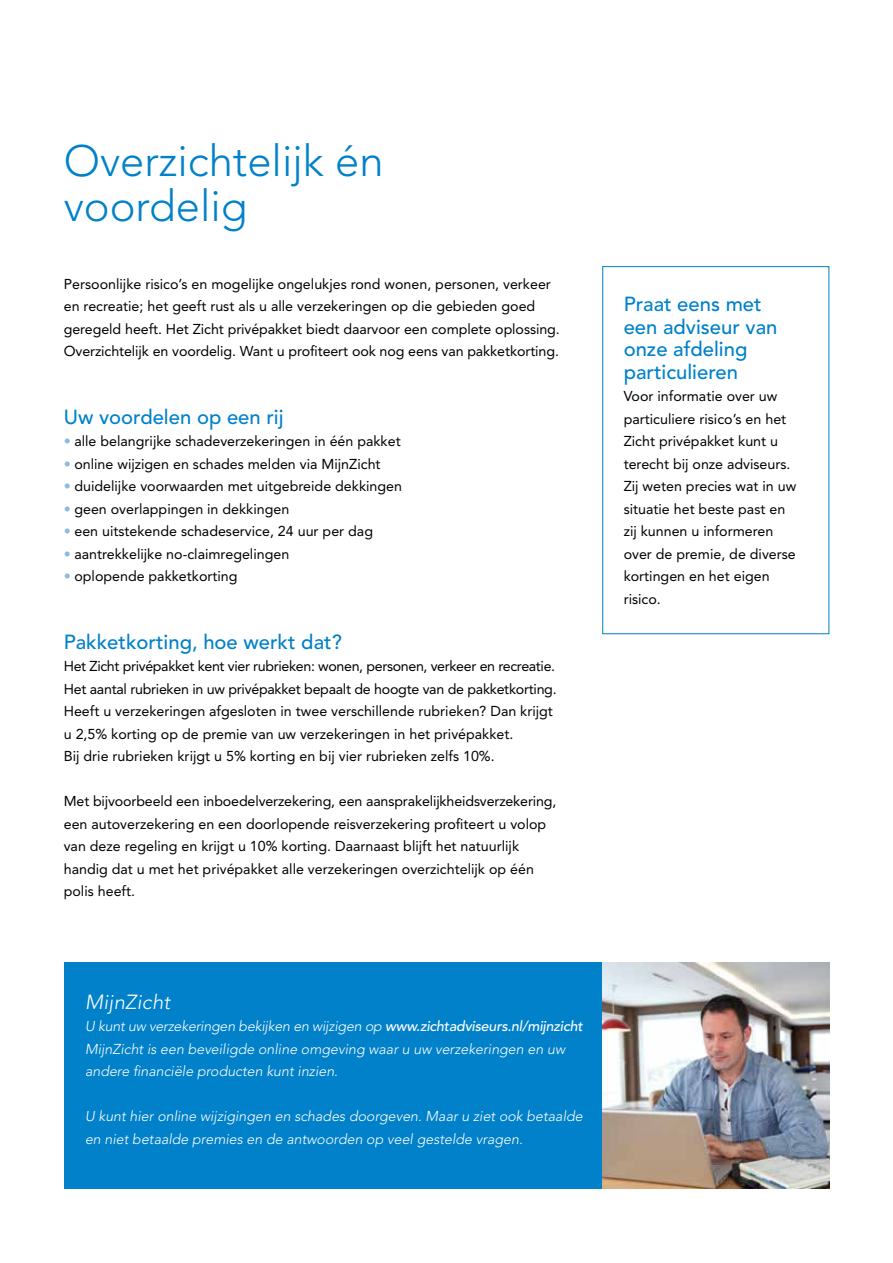
<style>
.page{position:relative;width:893px;height:1263px;background:#fff}
.page>*{position:absolute;margin:0;border:0;box-sizing:border-box;transform-origin:0 0}
.t1{font:300 43.5px/45px "Avenir LT Std";color:#0081c9}
.t2{font:500 20.25px/22.5px "Avenir LT Std";color:#0081c9}
.t3{font:italic 300 20.25px "Avenir LT Std";letter-spacing:.015em;color:#fff}
.t4{font:14.25px/22.5px "Avenir LT Std";color:#000}
.t5{font:italic 300 14.25px/22.5px "Avenir LT Std";color:#fff}
.s1{font-weight:500;color:#88bce7}
.s2{font-weight:500}
</style>
<div class="page">
<div style="left:602px;top:266px;width:227px;height:368px;border:1px solid #0081c9"></div>
<div style="left:64px;top:962px;width:547px;height:227px;background:#0081c9"></div>
<img style="left:602px;top:962px;width:227px;height:227px">
<h1 class="t1" style="left:64px;top:139px;width:321px">Overzichtelijk én voordelig</h1>
<p class="t4" style="left:64px;top:273px;width:498px">Persoonlijke risico’s en mogelijke ongelukjes rond wonen, personen, verkeer en recreatie; het geeft rust als u alle verzekeringen op die gebieden goed geregeld heeft. Het Zicht privépakket biedt daarvoor een complete oplossing.<br>Overzichtelijk en voordelig. Want u profiteert ook nog eens van pakketkorting.</p>
<h2 class="t2" style="left:64px;top:406px;width:221px">Uw voordelen op een rij</h2>
<p class="t4" style="left:64px;top:430px;width:338px"><span class="s1">•</span> alle belangrijke schadeverzekeringen in één pakket</p>
<p class="t4" style="left:64px;top:453px;width:318px"><span class="s1">•</span> online wijzigen en schades melden via MijnZicht</p>
<p class="t4" style="left:64px;top:475px;width:340px"><span class="s1">•</span> duidelijke voorwaarden met uitgebreide dekkingen</p>
<p class="t4" style="left:64px;top:498px;width:227px"><span class="s1">•</span> geen overlappingen in dekkingen</p>
<p class="t4" style="left:64px;top:520px;width:311px"><span class="s1">•</span> een uitstekende schadeservice, 24 uur per dag</p>
<p class="t4" style="left:64px;top:543px;width:227px"><span class="s1">•</span> aantrekkelijke no-claimregelingen</p>
<p class="t4" style="left:64px;top:565px;width:175px"><span class="s1">•</span> oplopende pakketkorting</p>
<h2 class="t2" style="left:64px;top:631px;width:279px">Pakketkorting, hoe werkt dat?</h2>
<p class="t4" style="left:64px;top:655px;width:494px">Het Zicht privépakket kent vier rubrieken: wonen, personen, verkeer en recreatie.<br>Het aantal rubrieken in uw privépakket bepaalt de hoogte van de pakketkorting.<br>Heeft u verzekeringen afgesloten in twee verschillende rubrieken? Dan krijgt u 2,5% korting op de premie van uw verzekeringen in het privépakket.<br>Bij drie rubrieken krijgt u 5% korting en bij vier rubrieken zelfs 10%.</p>
<p class="t4" style="left:64px;top:790px;width:494px">Met bijvoorbeeld een inboedelverzekering, een aansprakelijkheidsverzekering, een autoverzekering en een doorlopende reisverzekering profiteert u volop van deze regeling en krijgt u 10% korting. Daarnaast blijft het natuurlijk handig dat u met het privépakket alle verzekeringen overzichtelijk op één polis heeft.</p>
<h2 class="t3" style="left:85px;top:990px;width:87px">MijnZicht</h2>
<p class="t5" style="left:85px;top:1015px;width:499px">U kunt uw verzekeringen bekijken en wijzigen op <span class="s2">www.zichtadviseurs.nl/mijnzicht<br></span>MijnZicht is een beveiligde online omgeving waar u uw verzekeringen en uw andere financiële producten kunt inzien.</p>
<p class="t5" style="left:85px;top:1105px;width:499px">U kunt hier online wijzigingen en schades doorgeven. Maar u ziet ook betaalde en niet betaalde premies en de antwoorden op veel gestelde vragen.</p>
<h2 class="t2" style="left:624px;top:294px;width:155px">Praat eens met een adviseur van onze afdeling particulieren</h2>
<p class="t4" style="left:624px;top:385px;width:174px">Voor informatie over uw particuliere risico’s en het<br>Zicht privépakket kunt u terecht bij onze adviseurs.<br>Zij weten precies wat in uw situatie het beste past en zij kunnen u informeren over de premie, de diverse kortingen en het eigen risico.</p>
</div>
